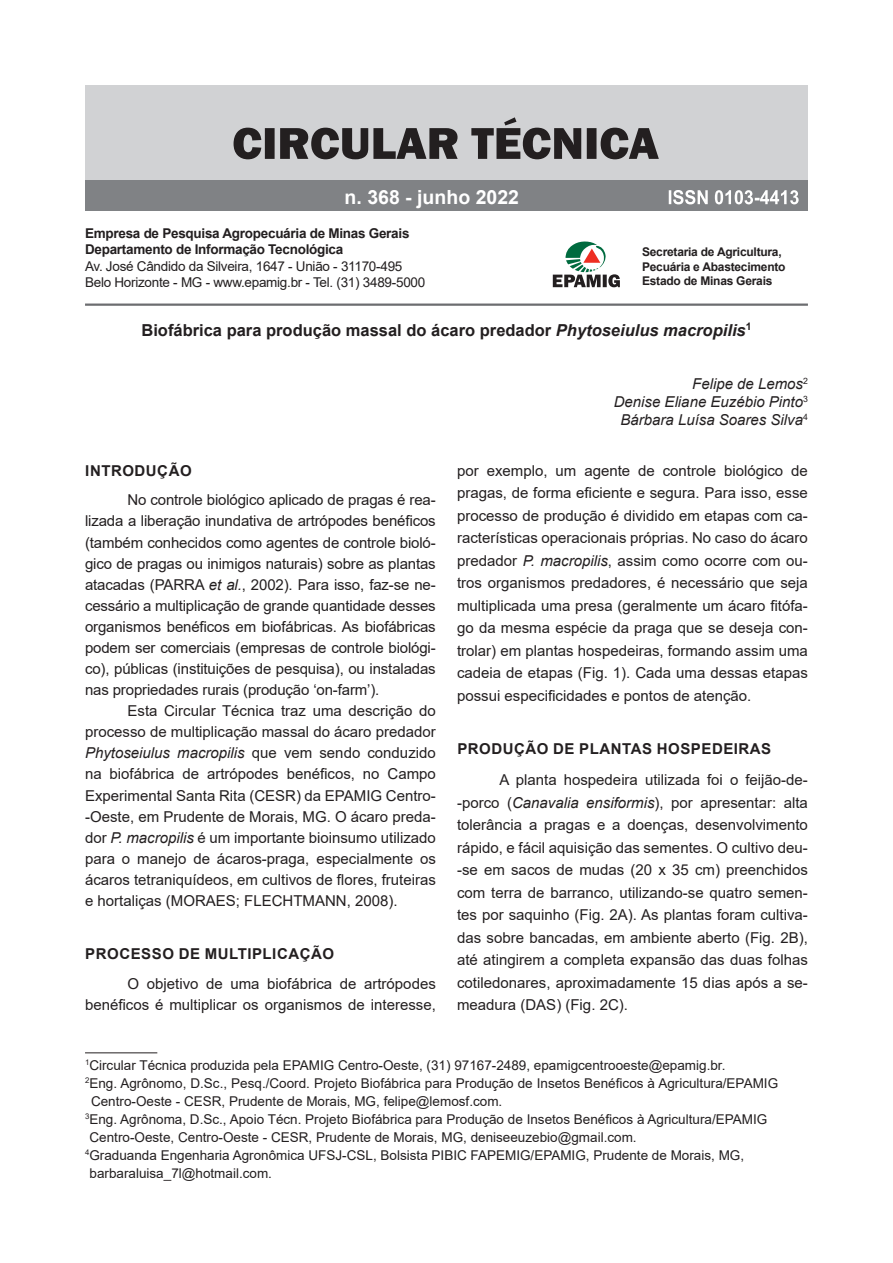
<style>
.page{position:relative;width:893px;height:1263px;background:#fff}
.page>*{position:absolute;margin:0;border:0;box-sizing:border-box;transform-origin:0 0}
.CT_-_tx_figura{font:700 19.5px "Arial";color:#fff}
.CT_-_Titulo_principa{font:700 16.5px "Arial";color:#231f20}
.CT_-_texto{font:15px/22.5px "Arial";color:#231f20;text-align:justify}
.CT_-_autores{font:italic 15px "Arial";color:#231f20}
.CT_-_1_titulos{font:700 15px "Arial";letter-spacing:.035em;color:#231f20}
.CT_-_1_Agradecimento{font:700 15px "Arial";letter-spacing:.035em;color:#231f20}
.CT_-_nota_rodapé{font:13.5px/18px "Arial";color:#231f20}
.CT_-_tx_figura-2{font:13.5px "Arial";letter-spacing:-.02em;color:#231f20}
.CT_-_tx_figura-3{font:700 13.5px "Arial";letter-spacing:-.02em;color:#231f20}
.CT_-_tx_figura-4{font:700 12px "Arial";letter-spacing:-.02em;color:#231f20}
.s1{font-style:italic}
</style>
<div class="page">
<hr style="left:85px;top:1052px;width:72px;height:1px;background:#231f20">
<div style="left:85px;top:166px;width:723px;height:45px;background:#808285"></div>
<div style="left:85px;top:85px;width:723px;height:95px;background:#d1d2d4"></div>
<svg style="left:669px;top:190px;width:130px;height:14px"></svg>
<svg style="left:234px;top:117px;width:425px;height:42px"></svg>
<hr style="left:85px;top:303px;width:723px;height:3px;background:#6c6d70">
<svg style="left:553px;top:241px;width:67px;height:46px"></svg>
<p class="CT_-_tx_figura" style="left:345px;top:184px;width:176px">n. 368 - junho 2022</p>
<p class="CT_-_tx_figura-3" style="left:85px;top:224px;width:326px">Empresa de Pesquisa Agropecuária de Minas Gerais</p>
<p class="CT_-_tx_figura-3" style="left:85px;top:240px;width:260px">Departamento de Informação Tecnológica</p>
<p class="CT_-_tx_figura-2" style="left:85px;top:256px;width:319px">Av. José Cândido da Silveira, 1647 - União - 31170-495</p>
<p class="CT_-_tx_figura-2" style="left:85px;top:273px;width:342px">Belo Horizonte - MG - www.epamig.br - Tel. (31) 3489-5000</p>
<p class="CT_-_tx_figura-4" style="left:642px;top:243px;width:141px">Secretaria de Agricultura,</p>
<p class="CT_-_tx_figura-4" style="left:642px;top:258px;width:145px">Pecuária e Abastecimento</p>
<p class="CT_-_tx_figura-4" style="left:642px;top:272px;width:132px">Estado de Minas Gerais</p>
<p class="CT_-_Titulo_principa" style="left:141px;top:318px;width:612px">Biofábrica para produção massal do ácaro predador <span class="s1">Phytoseiulus macropilis</span><sup>1</sup></p>
<p class="CT_-_autores" style="left:692px;top:374px;width:117px">Felipe de Lemos<sup>2</sup></p>
<p class="CT_-_autores" style="left:614px;top:392px;width:196px">Denise Eliane Euzébio Pinto<sup>3</sup></p>
<p class="CT_-_autores" style="left:620px;top:410px;width:189px">Bárbara Luísa Soares Silva<sup>4</sup></p>
<p class="CT_-_1_titulos" style="left:85px;top:460px;width:108px">INTRODUÇÃO</p>
<p class="CT_-_texto" style="left:85px;top:489px;width:352px;line-height:21.1px;text-indent:43px">No controle biológico aplicado de pragas é rea&shy;lizada a liberação inundativa de artrópodes benéficos (também conhecidos como agentes de controle bioló&shy;gico de pragas ou inimigos naturais) sobre as plantas atacadas (PARRA <span class="s1">et al.</span>, 2002). Para isso, faz-se ne&shy;cessário a multiplicação de grande quantidade desses organismos benéficos em biofábricas. As biofábricas podem ser comerciais (empresas de controle biológi&shy;co), públicas (instituições de pesquisa), ou instaladas nas propriedades rurais (produção ‘on-farm’).</p>
<p class="CT_-_texto" style="left:85px;top:700px;width:352px;line-height:21.1px;text-indent:43px">Esta Circular Técnica traz uma descrição do processo de multiplicação massal do ácaro predador <span class="s1">Phytoseiulus macropilis</span> que vem sendo conduzido na biofábrica de artrópodes benéficos, no Campo Experimental Santa Rita (CESR) da EPAMIG Centro--Oeste, em Prudente de Morais, MG. O ácaro preda&shy;dor <span class="s1">P. macropilis</span> é um importante bioinsumo utilizado para o manejo de ácaros-praga, especialmente os ácaros tetraniquídeos, em cultivos de flores, fruteiras e hortaliças (MORAES; FLECHTMANN, 2008).</p>
<p class="CT_-_1_titulos" style="left:85px;top:943px;width:250px">PROCESSO DE MULTIPLICAÇÃO</p>
<p class="CT_-_texto" style="left:85px;top:972px;width:352px;line-height:21.6px;text-align:right">O objetivo de uma biofábrica de artrópodes benéficos é multiplicar os organismos de interesse,</p>
<p class="CT_-_texto" style="left:457px;top:459px;width:352px">por exemplo, um agente de controle biológico de pragas, de forma eficiente e segura. Para isso, esse processo de produção é dividido em etapas com ca&shy;racterísticas operacionais próprias. No caso do ácaro predador <span class="s1">P. macropilis</span>, assim como ocorre com ou&shy;tros organismos predadores, é necessário que seja multiplicada uma presa (geralmente um ácaro fitófa&shy;go da mesma espécie da praga que se deseja con&shy;trolar) em plantas hospedeiras, formando assim uma cadeia de etapas (Fig. 1). Cada uma dessas etapas possui especificidades e pontos de atenção.</p>
<p class="CT_-_1_Agradecimento" style="left:457px;top:738px;width:315px">PRODUÇÃO DE PLANTAS HOSPEDEIRAS</p>
<p class="CT_-_texto" style="left:457px;top:768px;width:352px;text-indent:43px">A planta hospedeira utilizada foi o feijão-de--porco (<span class="s1">Canavalia ensiformis</span>), por apresentar: alta tolerância a pragas e a doenças, desenvolvimento rápido, e fácil aquisição das sementes. O cultivo deu--se em sacos de mudas (20 x 35 cm) preenchidos com terra de barranco, utilizando-se quatro semen&shy;tes por saquinho (Fig. 2A). As plantas foram cultiva&shy;das sobre bancadas, em ambiente aberto (Fig. 2B), até atingirem a completa expansão das duas folhas cotiledonares, aproximadamente 15 dias após a se&shy;meadura (DAS) (Fig. 2C).</p>
<p class="CT_-_nota_rodapé" style="left:85px;top:1056px;width:642px"><sup>1</sup>Circular Técnica produzida pela EPAMIG Centro-Oeste, (31) 97167-2489, epamigcentrooeste@epamig.br.</p>
<p class="CT_-_nota_rodapé" style="left:91px;top:1074px;width:689px;text-indent:-6px"><sup>2</sup>Eng. Agrônomo, D.Sc., Pesq./Coord. Projeto Biofábrica para Produção de Insetos Benéficos à Agricultura/EPAMIG<br>Centro-Oeste - CESR, Prudente de Morais, MG, felipe@lemosf.com.</p>
<p class="CT_-_nota_rodapé" style="left:90px;top:1110px;width:679px;text-indent:-4px"><sup>3</sup>Eng. Agrônoma, D.Sc., Apoio Técn. Projeto Biofábrica para Produção de Insetos Benéficos à Agricultura/EPAMIG<br>Centro-Oeste, Centro-Oeste - CESR, Prudente de Morais, MG, deniseeuzebio@gmail.com.</p>
<p class="CT_-_nota_rodapé" style="left:90px;top:1146px;width:656px;text-indent:-4px"><sup>4</sup>Graduanda Engenharia Agronômica UFSJ-CSL, Bolsista PIBIC FAPEMIG/EPAMIG, Prudente de Morais, MG, barbaraluisa_7l@hotmail.com.</p>
</div>
